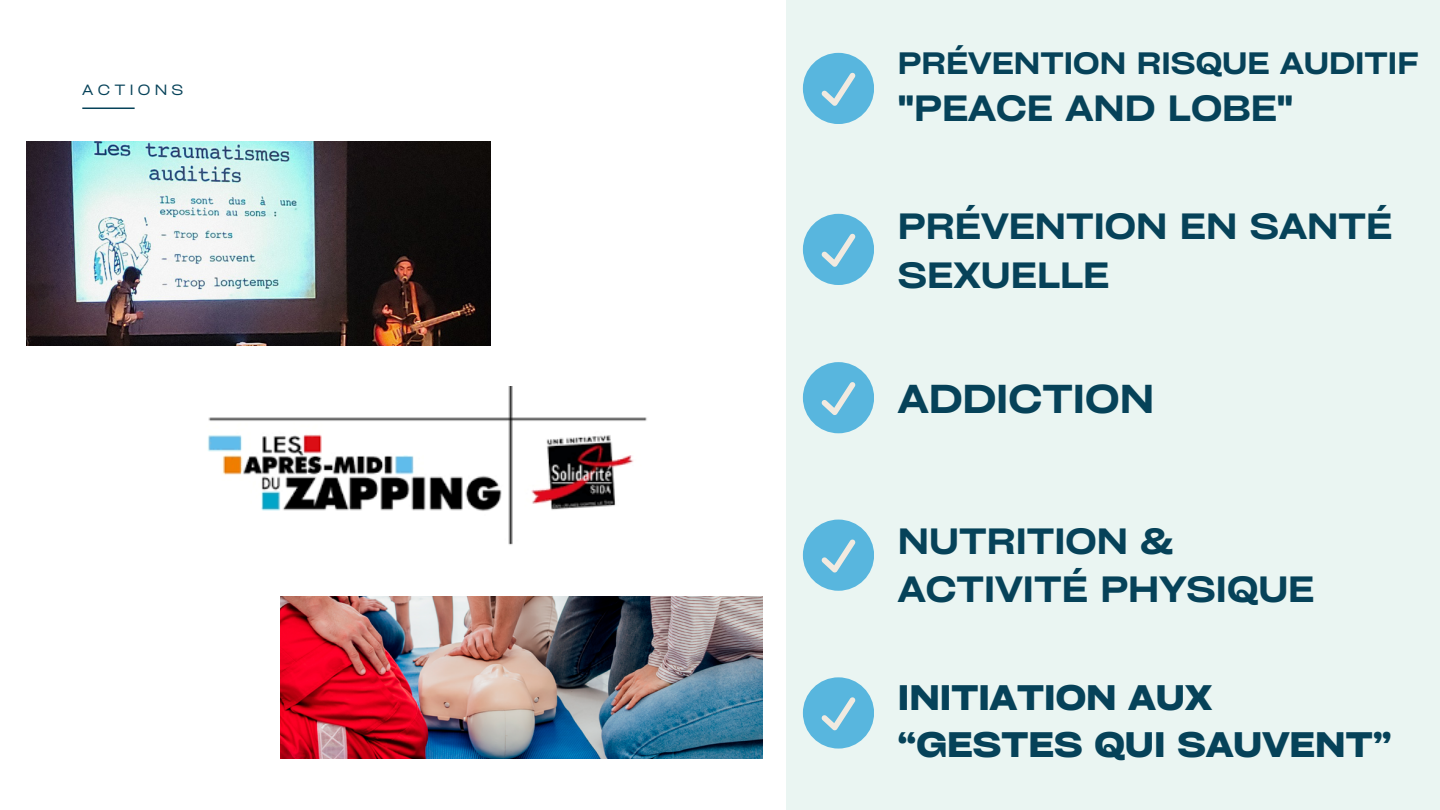
<style>
.page{position:relative;width:1440px;height:810px;background:#fff}
.page>*{position:absolute;margin:0;border:0;box-sizing:border-box;transform-origin:0 0}
.t1{font:600 expanded 38.6px "Cy Grotesk";color:#064259}
.t2{font:600 expanded 35px/48.8px "Cy Grotesk";color:#064259}
.t3{font:700 expanded 34px/47.2px "Cy Grotesk";color:#064259}
.t4{font:600 expanded 29.6px "Cy Grotesk";color:#064259}
.t5{font:expanded 14.2px "Cy Grotesk";letter-spacing:.3em;color:#064259}
</style>
<div class="page">
<img style="left:208px;top:386px;width:439px;height:159px">
<hr style="left:82px;top:108px;width:53px;height:1px;background:#064259">
<div style="left:786px;top:0;width:654px;height:810px;background:#eaf5f2"></div>
<div style="left:803px;top:362px;width:71px;height:71px;background:#58b6de;border-radius:50%"></div>
<svg style="left:821px;top:382px;width:35px;height:33px"></svg>
<img style="left:26px;top:142px;width:465px;height:203px">
<div style="left:803px;top:214px;width:71px;height:71px;background:#58b6de;border-radius:50%"></div>
<svg style="left:821px;top:233px;width:35px;height:34px"></svg>
<div style="left:803px;top:53px;width:71px;height:71px;background:#58b6de;border-radius:50%"></div>
<svg style="left:821px;top:72px;width:35px;height:34px"></svg>
<div style="left:803px;top:520px;width:71px;height:71px;background:#58b6de;border-radius:50%"></div>
<svg style="left:821px;top:539px;width:35px;height:34px"></svg>
<img style="left:280px;top:597px;width:482px;height:162px">
<div style="left:803px;top:677px;width:71px;height:72px;background:#58b6de;border-radius:50%"></div>
<svg style="left:821px;top:697px;width:35px;height:33px"></svg>
<p class="t5" style="left:82px;top:80px;width:103px">ACTIONS</p>
<p class="t4" style="left:898px;top:45px;width:522px">PRÉVENTION RISQUE AUDITIF</p>
<p class="t2" style="left:898px;top:82px;width:397px">"PEACE AND LOBE"</p>
<h3 class="t2" style="left:898px;top:200px;width:496px">PRÉVENTION EN SANTÉ<br>SEXUELLE</h3>
<p class="t1" style="left:898px;top:374px;width:258px">ADDICTION</p>
<h1 class="t2" style="left:898px;top:515px;width:418px">NUTRITION &amp;<br>ACTIVITÉ PHYSIQUE</h1>
<p class="t3" style="left:898px;top:673px;width:495px">INITIATION AUX “GESTES QUI SAUVENT”</p>
</div>
